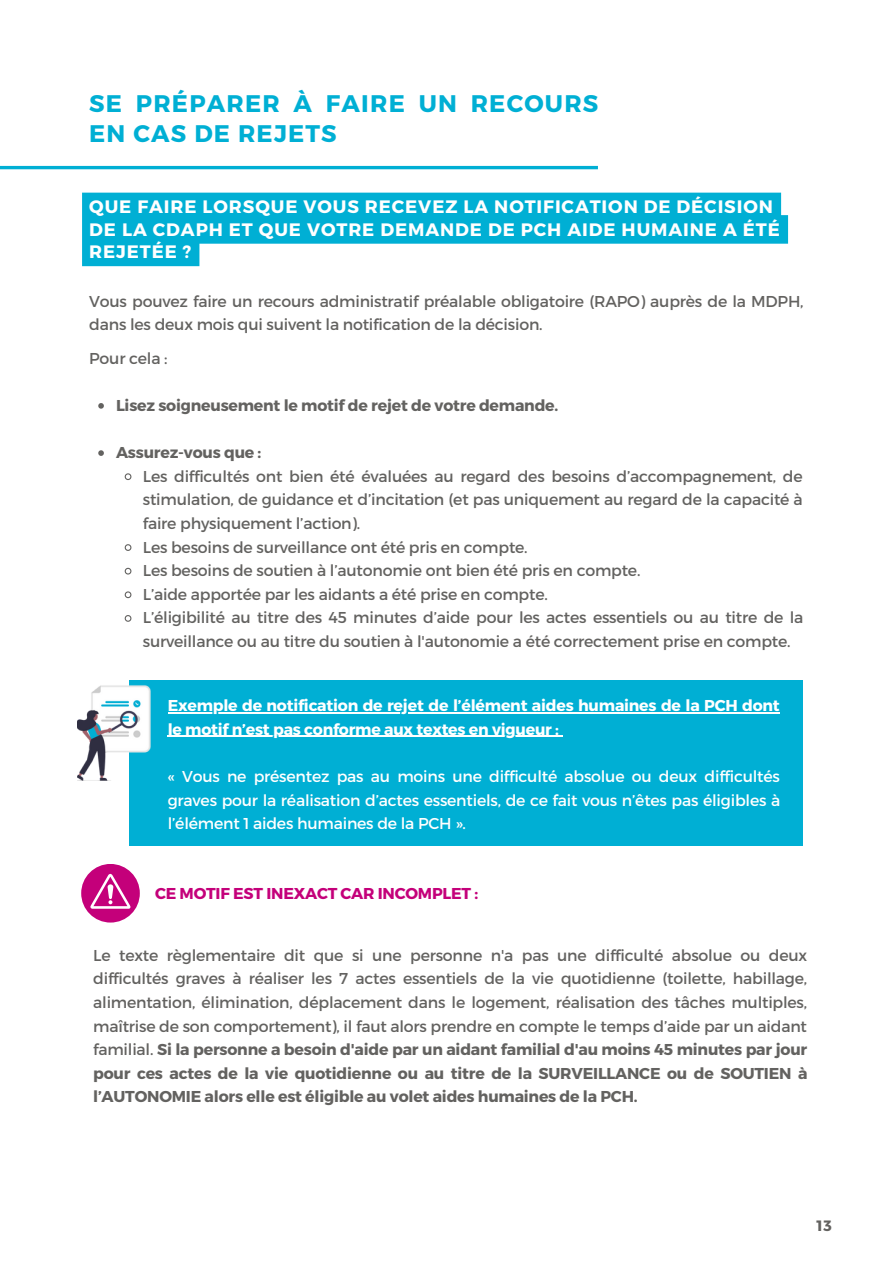
<style>
.page{position:relative;width:893px;height:1264px;background:#fff}
.page>*{position:absolute;margin:0;border:0;box-sizing:border-box;transform-origin:0 0}
.t1{font:700 24px/30.3px "Montserrat";letter-spacing:.05em;color:#00afd4}
.t2{font:700 18px/22.5px "Montserrat";letter-spacing:.05em;color:#fff}
.t3{font:15.75px/23.5px "Montserrat";letter-spacing:-.015em;color:#636260;text-align:justify}
.t4{font:15.75px/23.5px "Montserrat";letter-spacing:-.015em;color:#fff;text-align:justify}
.t5{font:700 15.75px/23.5px "Montserrat";letter-spacing:-.015em;color:#fff}
.t6{font:700 15.75px "Montserrat";letter-spacing:-.015em;color:#636260}
.t7{font:700 15.75px "Montserrat";letter-spacing:-.015em;color:#c4007a}
.t8{font:700 15px "Montserrat";color:#636260}
.s1{font-weight:700}
</style>
<div class="page">
<svg style="left:82px;top:193px;width:706px;height:73px;fill:#00afd4"></svg>
<hr style="left:0;top:166px;width:598px;height:3px;background:#00afd4">
<svg style="left:98px;top:403px;width:6px;height:5px"></svg>
<svg style="left:98px;top:450px;width:6px;height:6px"></svg>
<svg style="left:124px;top:473px;width:8px;height:7px"></svg>
<svg style="left:124px;top:544px;width:8px;height:7px"></svg>
<svg style="left:124px;top:567px;width:8px;height:8px"></svg>
<svg style="left:124px;top:591px;width:8px;height:8px"></svg>
<svg style="left:124px;top:615px;width:8px;height:7px"></svg>
<div style="left:129px;top:680px;width:674px;height:165px;background:#00afd4"></div>
<hr style="left:168px;top:712px;width:255px;height:1px;background:#fff">
<hr style="left:428px;top:712px;width:351px;height:1px;background:#fff">
<hr style="left:168px;top:735px;width:390px;height:2px;background:#fff">
<img style="left:77px;top:685px;width:104px;height:95px">
<div style="left:81px;top:864px;width:59px;height:58px;background:#c4007a;border-radius:50%"></div>
<svg style="left:90px;top:873px;width:41px;height:35px"></svg>
<p class="t1" style="left:89px;top:87px;width:510px">SE PRÉPARER À FAIRE UN RECOURS<br>EN CAS DE REJETS</p>
<p class="t2" style="left:89px;top:194px;width:692px">QUE FAIRE LORSQUE VOUS RECEVEZ LA NOTIFICATION DE DÉCISION<br>DE LA CDAPH ET QUE VOTRE DEMANDE DE PCH AIDE HUMAINE A ÉTÉ<br>REJETÉE ?</p>
<p class="t3" style="left:89px;top:288px;width:715px">Vous pouvez faire un recours administratif préalable obligatoire (RAPO) auprès de la MDPH, dans les deux mois qui suivent la notification de la décision.</p>
<p class="t3" style="left:89px;top:345px;width:80px">Pour cela :</p>
<p class="t6" style="left:116px;top:395px;width:444px">Lisez soigneusement le motif de rejet de votre demande.</p>
<p class="t6" style="left:116px;top:442px;width:147px">Assurez-vous que :</p>
<p class="t3" style="left:143px;top:463px;width:661px">Les difficultés ont bien été évaluées au regard des besoins d’accompagnement, de stimulation, de guidance et d’incitation (et pas uniquement au regard de la capacité à faire physiquement l’action).</p>
<p class="t3" style="left:143px;top:534px;width:386px">Les besoins de surveillance ont été pris en compte.</p>
<p class="t3" style="left:143px;top:558px;width:499px">Les besoins de soutien à l’autonomie ont bien été pris en compte.</p>
<p class="t3" style="left:143px;top:581px;width:406px">L’aide apportée par les aidants a été prise en compte.</p>
<p class="t3" style="left:143px;top:605px;width:662px">L’éligibilité au titre des 45 minutes d’aide pour les actes essentiels ou au titre de la surveillance ou au titre du soutien à l'autonomie a été correctement prise en compte.</p>
<p class="t5" style="left:168px;top:693px;width:613px">Exemple de notification de rejet de l’élément aides humaines de la PCH dont le motif n’est pas conforme aux textes en vigueur :</p>
<p class="t4" style="left:168px;top:763px;width:614px">« Vous ne présentez pas au moins une difficulté absolue ou deux difficultés graves pour la réalisation d’actes essentiels, de ce fait vous n’êtes pas éligibles à l’élément 1 aides humaines de la PCH ».</p>
<p class="t7" style="left:155px;top:883px;width:325px">CE MOTIF EST INEXACT CAR INCOMPLET :</p>
<p class="t3" style="left:93px;top:942px;width:715px">Le texte règlementaire dit que si une personne n'a pas une difficulté absolue ou deux difficultés graves à réaliser les 7 actes essentiels de la vie quotidienne (toilette, habillage, alimentation, élimination, déplacement dans le logement, réalisation des tâches multiples, maîtrise de son comportement), il faut alors prendre en compte le temps d’aide par un aidant familial. <span class="s1">Si la personne a besoin d'aide par un aidant familial d'au moins 45 minutes par jour pour ces actes de la vie quotidienne ou au titre de la SURVEILLANCE ou de SOUTIEN à l’AUTONOMIE alors elle est éligible au volet aides humaines de la PCH.</span></p>
<p class="t8" style="left:816px;top:1215px;width:17px">13</p>
</div>
